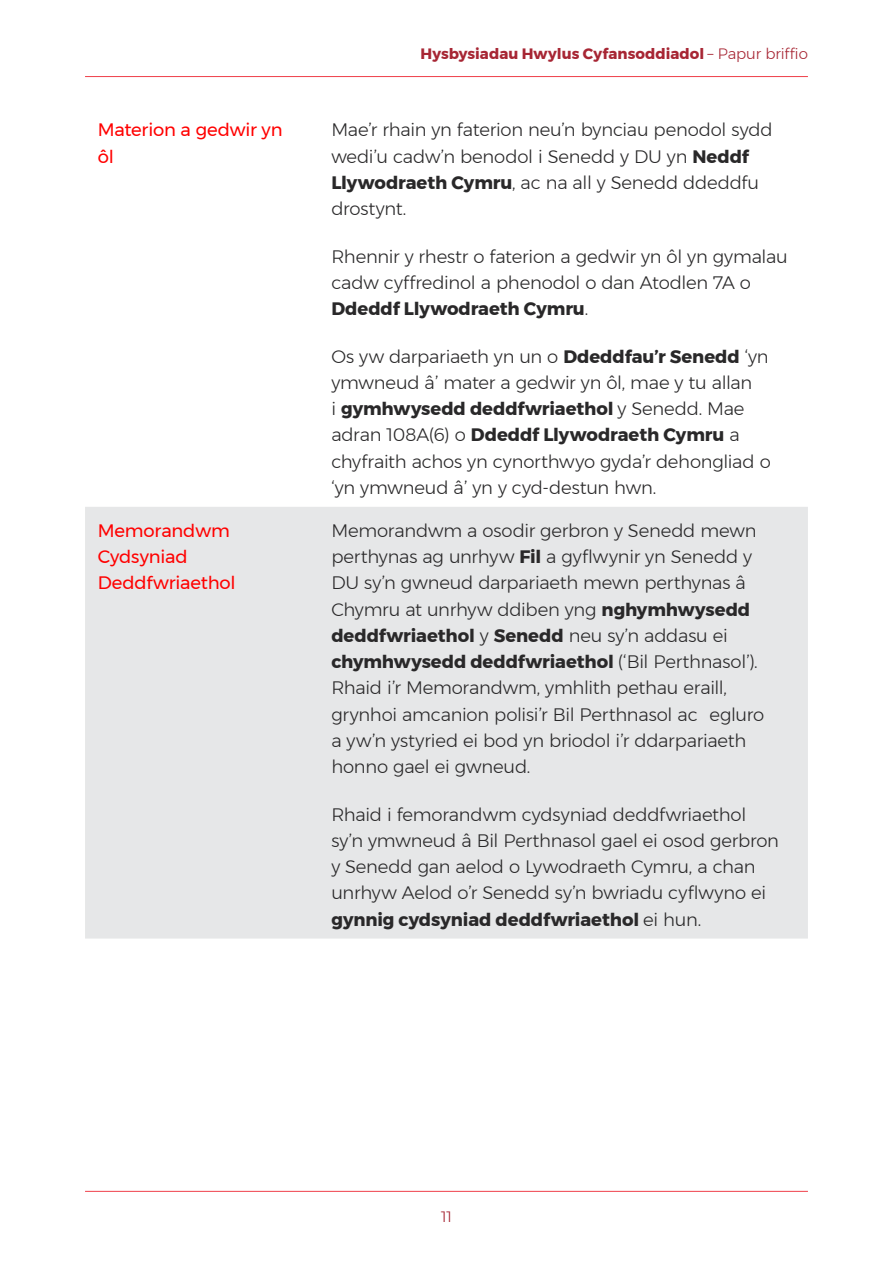
<style>
.page{position:relative;width:893px;height:1263px;background:#fff}
.page>*{position:absolute;margin:0;border:0;box-sizing:border-box;transform-origin:0 0}
.t1{font:300 18px/26.2px "Montserrat";letter-spacing:-.015em;color:#292829}
.t2{font:18px/26.2px "Montserrat";letter-spacing:-.01em;color:#f00}
.t3{font:700 15px "Montserrat";color:#a72634}
.t4{font:300 15px "Montserrat";color:#a72634}
.s1{font-weight:300}
.s2{font-weight:700}
</style>
<div class="page">
<hr style="left:85px;top:1191px;width:723px;height:1px;background:#ef404a">
<hr style="left:85px;top:76px;width:723px;height:1px;background:#ef404a">
<div style="left:85px;top:507px;width:723px;height:431px;background:#e6e7e8"></div>
<p class="t3" style="left:421px;top:42px;width:389px">Hysbysiadau Hwylus Cyfansoddiadol <span class="s1">– Papur briffio</span></p>
<p class="t2" style="left:98px;top:117px;width:186px">Materion a gedwir yn ôl</p>
<p class="t1" style="left:331px;top:117px;width:443px">Mae’r rhain yn faterion neu’n bynciau penodol sydd wedi’u cadw’n benodol i Senedd y DU yn <span class="s2">Neddf Llywodraeth Cymru</span>, ac na all y Senedd ddeddfu drostynt.</p>
<p class="t1" style="left:331px;top:243px;width:458px">Rhennir y rhestr o faterion a gedwir yn ôl yn gymalau cadw cyffredinol a phenodol o dan Atodlen 7A o<br><span class="s2">Ddeddf Llywodraeth Cymru</span>.</p>
<p class="t1" style="left:331px;top:343px;width:441px">Os yw darpariaeth yn un o <span class="s2">Ddeddfau’r Senedd</span> ‘yn ymwneud â’ mater a gedwir yn ôl, mae y tu allan<br>i <span class="s2">gymhwysedd deddfwriaethol</span> y Senedd. Mae adran 108A(6) o <span class="s2">Ddeddf Llywodraeth Cymru</span> a chyfraith achos yn cynorthwyo gyda’r dehongliad o ‘yn ymwneud â’ yn y cyd-destun hwn.</p>
<p class="t2" style="left:98px;top:517px;width:139px">Memorandwm<br>Cydsyniad<br>Deddfwriaethol</p>
<p class="t1" style="left:331px;top:517px;width:434px">Memorandwm a osodir gerbron y Senedd mewn perthynas ag unrhyw <span class="s2">Fil</span> a gyflwynir yn Senedd y DU sy’n gwneud darpariaeth mewn perthynas â Chymru at unrhyw ddiben yng <span class="s2">nghymhwysedd deddfwriaethol</span> y <span class="s2">Senedd</span> neu sy’n addasu ei <span class="s2">chymhwysedd deddfwriaethol</span> (‘Bil Perthnasol’).<br>Rhaid i’r Memorandwm, ymhlith pethau eraill, grynhoi amcanion polisi’r Bil Perthnasol ac egluro a yw’n ystyried ei bod yn briodol i’r ddarpariaeth honno gael ei gwneud.</p>
<p class="t1" style="left:331px;top:801px;width:449px">Rhaid i femorandwm cydsyniad deddfwriaethol sy’n ymwneud â Bil Perthnasol gael ei osod gerbron y Senedd gan aelod o Lywodraeth Cymru, a chan unrhyw Aelod o’r Senedd sy’n bwriadu cyflwyno ei <span class="s2">gynnig cydsyniad deddfwriaethol</span> ei hun.</p>
<p class="t4" style="left:441px;top:1205px;width:12px">11</p>
</div>
